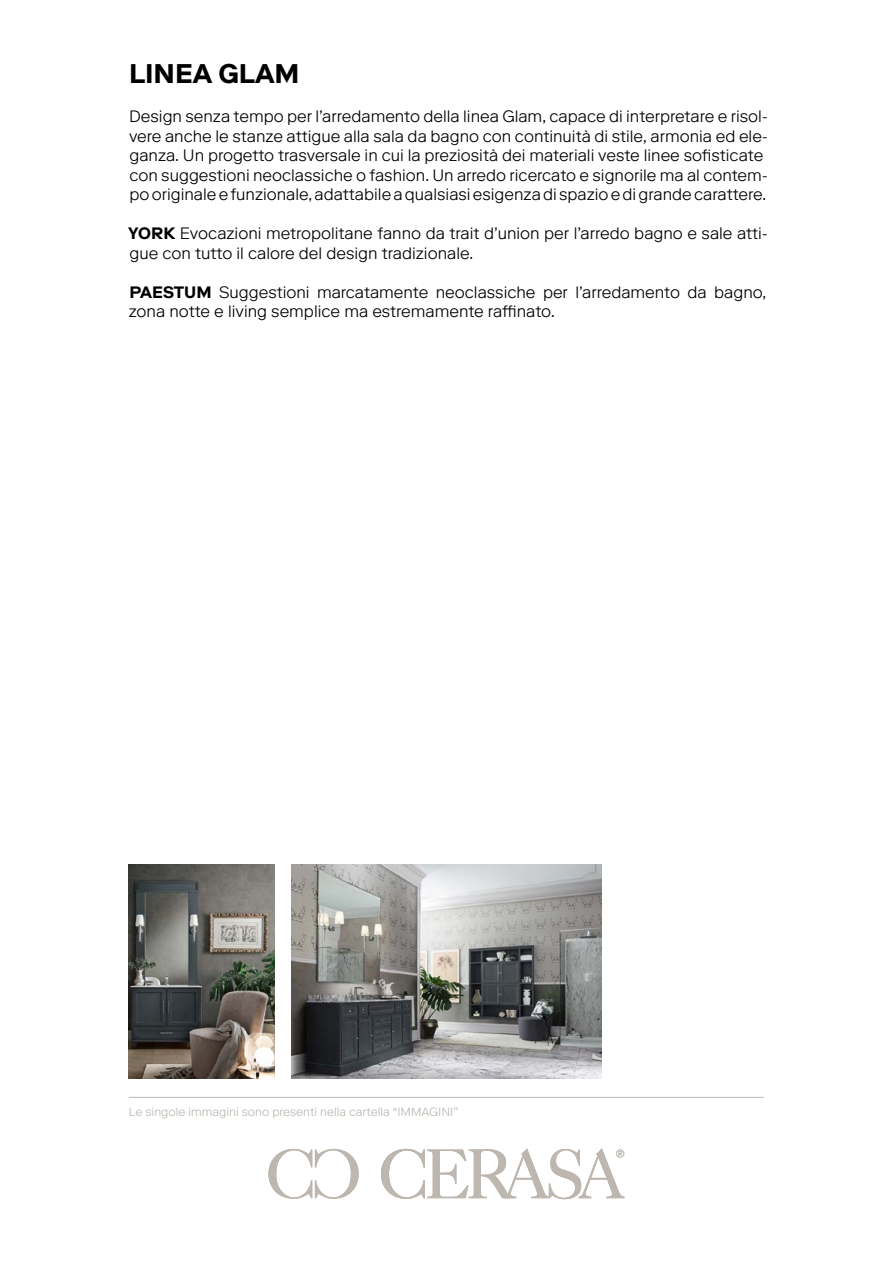
<style>
.page{position:relative;width:893px;height:1263px;background:#fff}
.page>*{position:absolute;margin:0;border:0;box-sizing:border-box;transform-origin:0 0}
.t1{font:700 27px "Riforma";color:#000}
.t2{font:300 16.5px/19.5px "Riforma";color:#000}
.t3{font:300 12px "Riforma";color:#bdb7b0}
.s1{font-weight:700}
</style>
<div class="page">
<hr style="left:129px;top:1097px;width:635px;height:1px;background:#bdb7b0">
<svg style="left:381px;top:1148px;width:243px;height:51px"></svg>
<svg style="left:268px;top:1149px;width:91px;height:50px"></svg>
<img style="left:292px;top:864px;width:309px;height:215px">
<img style="left:129px;top:864px;width:146px;height:214px">
<h1 class="t1" style="left:129px;top:56px;width:172px">LINEA GLAM</h1>
<p class="t2" style="left:129px;top:107px;width:641px">Design senza tempo per l’arredamento della linea Glam, capace di interpretare e risol&shy;vere anche le stanze attigue alla sala da bagno con continuità di stile, armonia ed ele&shy;ganza. Un progetto trasversale in cui la preziosità dei materiali veste linee sofisticate con suggestioni neoclassiche o fashion. Un arredo ricercato e signorile ma al contem&shy;po originale e funzionale, adattabile a qualsiasi esigenza di spazio e di grande carattere.</p>
<p class="t2" style="left:128px;top:224px;width:641px"><span class="s1">YORK</span> Evocazioni metropolitane fanno da trait d’union per l’arredo bagno e sale atti&shy;gue con tutto il calore del design tradizionale.</p>
<p class="t2" style="left:129px;top:282px;width:639px"><span class="s1">PAESTUM</span> Suggestioni marcatamente neoclassiche per l’arredamento da bagno, zona notte e living semplice ma estremamente raffinato.</p>
<p class="t3" style="left:129px;top:1104px;width:331px">Le singole immagini sono presenti nella cartella “IMMAGINI”</p>
</div>
